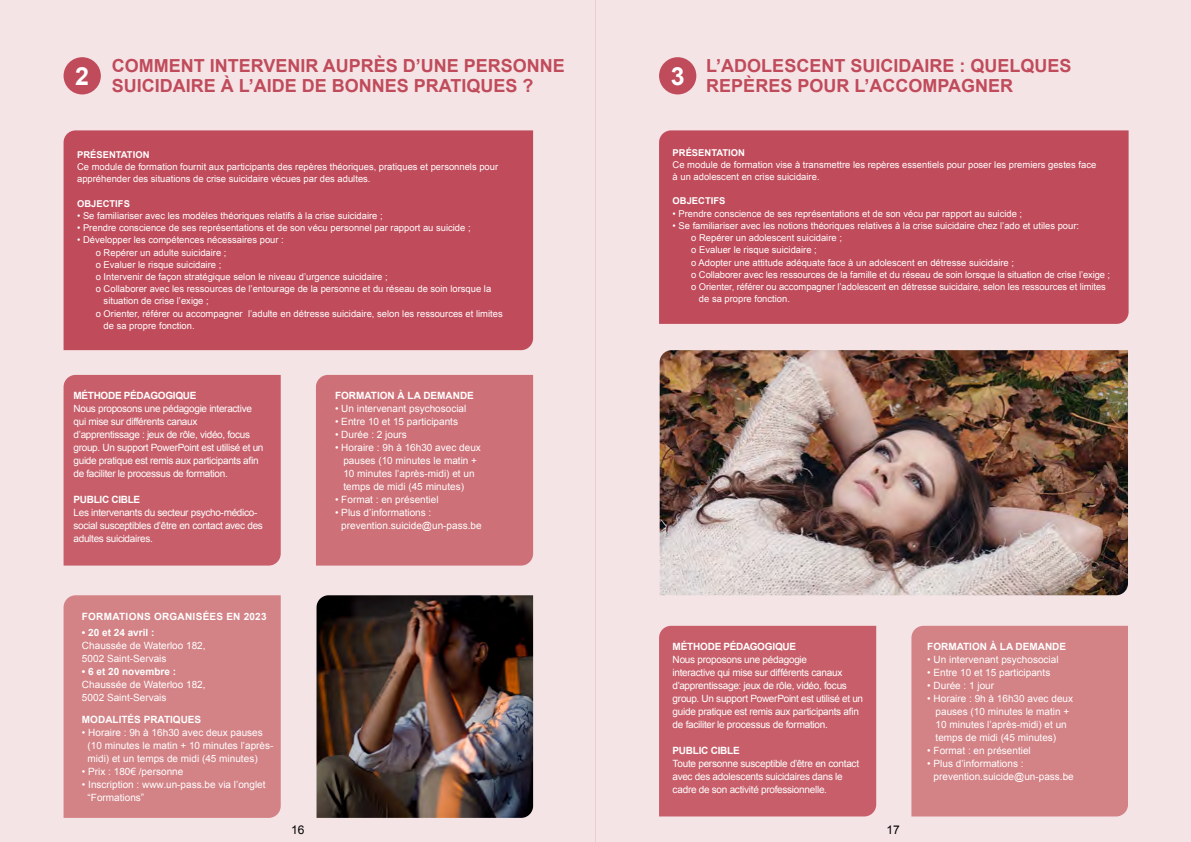
<style>
.page{position:relative;width:1191px;height:842px;background:#fff}
.page>*{position:absolute;margin:0;border:0;box-sizing:border-box;transform-origin:0 0}
.t1{font:700 25px "Arial";color:#fff}
.t2{font:700 18px/20px "Arial";color:#c04b5b}
.t3{font:12px "Arial";color:#000}
.t4{font:10px/13px "Arial";letter-spacing:-.01em;color:#fff}
.t5{font:10px/13px "Arial";letter-spacing:-.03em;color:#fff}
.t6{font:700 10px "Arial";color:#fff}
.t7{font:700 10px "Arial";letter-spacing:-.03em;color:#fff}
.t8{font:700 10px "Arial";letter-spacing:.03em;color:#fff}
.t9{font:700 10px "Arial";letter-spacing:-.02em;color:#fff}
.t10{font:700 10px "Arial";letter-spacing:-.025em;color:#fff}
.t11{font:9.4px/12.2px "Arial";color:#fff}
.t12{font:700 9.4px "Arial";color:#fff}
</style>
<div class="page">
<div style="left:0;top:0;width:595px;height:842px;background:#f5e4e6"></div>
<div style="left:64px;top:130px;width:469px;height:220px;background:#c04b5b"></div>
<div style="left:64px;top:375px;width:217px;height:191px;background:#c75e69"></div>
<div style="left:316px;top:375px;width:217px;height:191px;background:#cd7077"></div>
<div style="left:64px;top:595px;width:217px;height:223px;background:#d38286"></div>
<div style="left:595px;top:0;width:596px;height:842px;background:#f5e4e6"></div>
<div style="left:659px;top:130px;width:469px;height:194px;background:#c04b5b"></div>
<div style="left:659px;top:626px;width:217px;height:190px;background:#c75e69"></div>
<div style="left:911px;top:626px;width:217px;height:190px;background:#d38286"></div>
<div style="left:659px;top:57px;width:37px;height:37px;background:#c04b5b;border-radius:50%"></div>
<div style="left:64px;top:57px;width:37px;height:37px;background:#c04b5b;border-radius:50%"></div>
<img style="left:659px;top:350px;width:469px;height:245px">
<img style="left:316px;top:595px;width:217px;height:223px">
<h1 class="t1" style="left:75px;top:60px;width:15px">2</h1>
<h2 class="t2" style="left:112px;top:57px;width:455px">COMMENT INTERVENIR AUPRÈS D’UNE PERSONNE<br>SUICIDAIRE À L’AIDE DE BONNES PRATIQUES ?</h2>
<p class="t12" style="left:77px;top:148px;width:74px">PRÉSENTATION</p>
<p class="t11" style="left:77px;top:161px;width:422px">Ce module de formation fournit aux participants des repères théoriques, pratiques et personnels pour appréhender des situations de crise suicidaire vécues par des adultes.</p>
<p class="t12" style="left:77px;top:197px;width:54px">OBJECTIFS</p>
<p class="t11" style="left:77px;top:210px;width:307px">• Se familiariser avec les modèles théoriques relatifs à la crise suicidaire ;</p>
<p class="t11" style="left:77px;top:222px;width:395px">• Prendre conscience de ses représentations et de son vécu personnel par rapport au suicide ;</p>
<p class="t11" style="left:77px;top:234px;width:208px">• Développer les compétences nécessaires pour :</p>
<p class="t11" style="left:96px;top:246px;width:132px">o Repérer un adulte suicidaire ;</p>
<p class="t11" style="left:96px;top:258px;width:127px">o Evaluer le risque suicidaire ;</p>
<p class="t11" style="left:96px;top:271px;width:293px">o Intervenir de façon stratégique selon le niveau d’urgence suicidaire ;</p>
<p class="t11" style="left:96px;top:283px;width:397px">o Collaborer avec les ressources de l’entourage de la personne et du réseau de soin lorsque la</p>
<p class="t11" style="left:104px;top:295px;width:107px">situation de crise l’exige ;</p>
<p class="t11" style="left:96px;top:307px;width:408px">o Orienter, référer ou accompagner l’adulte en détresse suicidaire, selon les ressources et limites</p>
<p class="t11" style="left:104px;top:320px;width:92px">de sa propre fonction.</p>
<p class="t7" style="left:73px;top:389px;width:124px">MÉTHODE PÉDAGOGIQUE</p>
<p class="t5" style="left:73px;top:402px;width:191px">Nous proposons une pédagogie interactive qui mise sur différents canaux d’apprentissage : jeux de rôle, vidéo, focus group. Un support PowerPoint est utilisé et un guide pratique est remis aux participants afin de faciliter le processus de formation.</p>
<p class="t7" style="left:73px;top:493px;width:68px">PUBLIC CIBLE</p>
<p class="t5" style="left:73px;top:506px;width:191px">Les intervenants du secteur psycho-médico&shy;social susceptibles d’être en contact avec des adultes suicidaires.</p>
<p class="t8" style="left:82px;top:610px;width:186px">FORMATIONS ORGANISÉES EN 2023</p>
<p class="t6" style="left:82px;top:626px;width:74px">• 20 et 24 avril :</p>
<p class="t4" style="left:82px;top:639px;width:125px">Chaussée de Waterloo 182,<br>5002 Saint-Servais</p>
<p class="t6" style="left:82px;top:665px;width:96px">• 6 et 20 novembre :</p>
<p class="t4" style="left:82px;top:678px;width:125px">Chaussée de Waterloo 182,<br>5002 Saint-Servais</p>
<p class="t6" style="left:82px;top:713px;width:121px">MODALITÉS PRATIQUES</p>
<p class="t4" style="left:88px;top:726px;width:187px;text-indent:-6px">• Horaire : 9h à 16h30 avec deux pauses (10 minutes le matin + 10 minutes l’après&shy;midi) et un temps de midi (45 minutes)</p>
<p class="t4" style="left:82px;top:765px;width:103px">• Prix : 180€ /personne</p>
<p class="t4" style="left:88px;top:778px;width:180px;text-indent:-6px">• Inscription : www.un-pass.be via l’onglet “Formations”</p>
<p class="t3" style="left:291px;top:821px;width:15px">16</p>
<p class="t6" style="left:335px;top:389px;width:140px">FORMATION À LA DEMANDE</p>
<p class="t4" style="left:335px;top:402px;width:133px">• Un intervenant psychosocial</p>
<p class="t4" style="left:335px;top:415px;width:125px">• Entre 10 et 15 participants</p>
<p class="t4" style="left:335px;top:428px;width:73px">• Durée : 2 jours</p>
<p class="t4" style="left:343px;top:441px;width:139px;text-indent:-8px">• Horaire : 9h à 16h30 avec deux pauses (10 minutes le matin +<br>10 minutes l’après-midi) et un temps de midi (45 minutes)</p>
<p class="t4" style="left:335px;top:493px;width:105px">• Format : en présentiel</p>
<p class="t4" style="left:341px;top:506px;width:142px;text-indent:-6px">• Plus d’informations : prevention.suicide@un-pass.be</p>
<h1 class="t1" style="left:671px;top:60px;width:15px">3</h1>
<h2 class="t2" style="left:706px;top:57px;width:367px">L’ADOLESCENT SUICIDAIRE : QUELQUES<br>REPÈRES POUR L’ACCOMPAGNER</h2>
<p class="t12" style="left:672px;top:146px;width:74px">PRÉSENTATION</p>
<p class="t11" style="left:672px;top:158px;width:425px">Ce module de formation vise à transmettre les repères essentiels pour poser les premiers gestes face à un adolescent en crise suicidaire.</p>
<p class="t12" style="left:672px;top:195px;width:54px">OBJECTIFS</p>
<p class="t11" style="left:672px;top:207px;width:351px">• Prendre conscience de ses représentations et de son vécu par rapport au suicide ;</p>
<p class="t11" style="left:672px;top:220px;width:408px">• Se familiariser avec les notions théoriques relatives à la crise suicidaire chez l’ado et utiles pour:</p>
<p class="t11" style="left:691px;top:232px;width:152px">o Repérer un adolescent suicidaire ;</p>
<p class="t11" style="left:691px;top:244px;width:127px">o Evaluer le risque suicidaire ;</p>
<p class="t11" style="left:691px;top:256px;width:324px">o Adopter une attitude adéquate face à un adolescent en détresse suicidaire ;</p>
<p class="t11" style="left:691px;top:269px;width:420px">o Collaborer avec les ressources de la famille et du réseau de soin lorsque la situation de crise l’exige ;</p>
<p class="t11" style="left:691px;top:281px;width:416px">o Orienter, référer ou accompagner l’adolescent en détresse suicidaire, selon les ressources et limites</p>
<p class="t11" style="left:699px;top:293px;width:92px">de sa propre fonction.</p>
<p class="t9" style="left:672px;top:640px;width:125px">MÉTHODE PÉDAGOGIQUE</p>
<p class="t4" style="left:672px;top:653px;width:192px">Nous proposons une pédagogie<br>interactive qui mise sur différents canaux d’apprentissage: jeux de rôle, vidéo, focus group. Un support PowerPoint est utilisé et un guide pratique est remis aux participants afin de faciliter le processus de formation.</p>
<p class="t10" style="left:672px;top:744px;width:69px">PUBLIC CIBLE</p>
<p class="t4" style="left:672px;top:757px;width:188px">Toute personne susceptible d’être en contact avec des adolescents suicidaires dans le cadre de son activité professionnelle.</p>
<p class="t3" style="left:886px;top:821px;width:15px">17</p>
<p class="t6" style="left:927px;top:640px;width:140px">FORMATION À LA DEMANDE</p>
<p class="t4" style="left:927px;top:653px;width:133px">• Un intervenant psychosocial</p>
<p class="t4" style="left:927px;top:666px;width:125px">• Entre 10 et 15 participants</p>
<p class="t4" style="left:927px;top:679px;width:68px">• Durée : 1 jour</p>
<p class="t4" style="left:935px;top:692px;width:139px;text-indent:-8px">• Horaire : 9h à 16h30 avec deux pauses (10 minutes le matin +<br>10 minutes l’après-midi) et un temps de midi (45 minutes)</p>
<p class="t4" style="left:927px;top:744px;width:105px">• Format : en présentiel</p>
<p class="t4" style="left:933px;top:757px;width:142px;text-indent:-6px">• Plus d’informations : prevention.suicide@un-pass.be</p>
</div>
